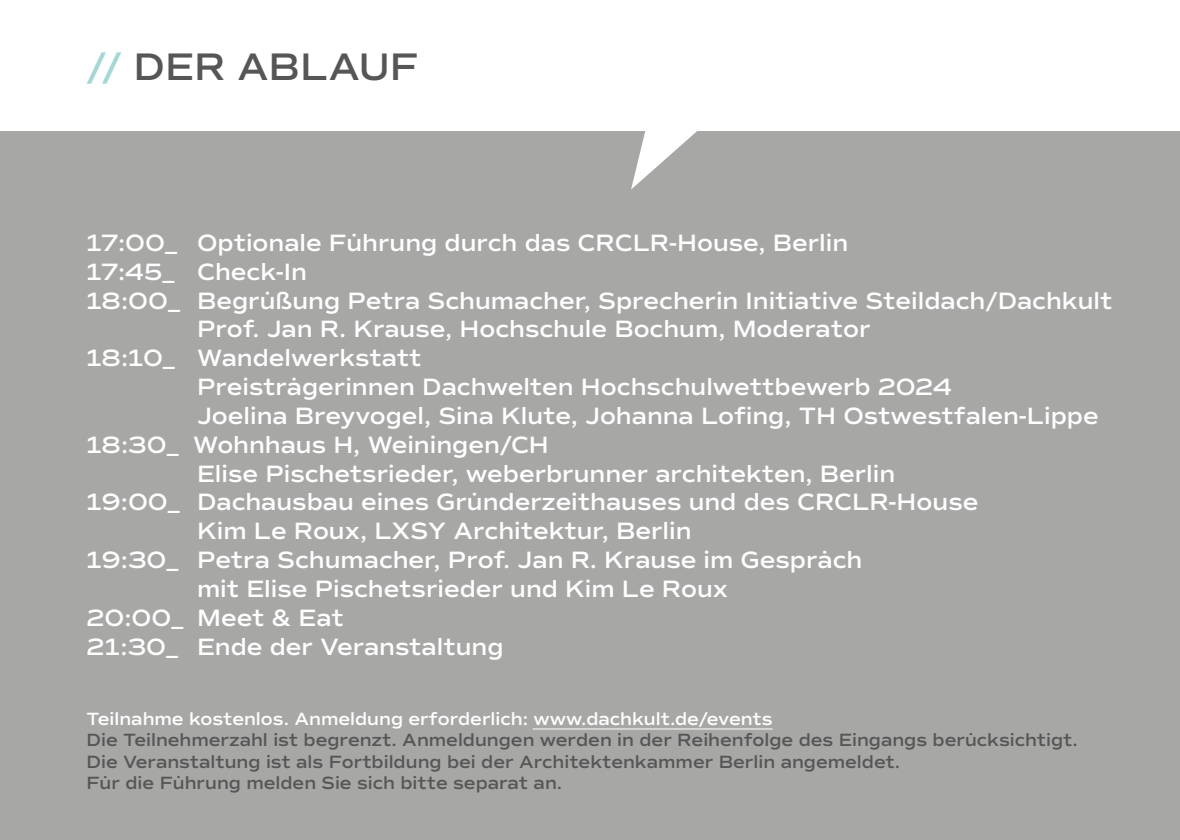
<style>
.page{position:relative;width:1180px;height:840px;background:#fff}
.page>*{position:absolute;margin:0;border:0;box-sizing:border-box;transform-origin:0 0}
.t1{font:39px "commuters sans semibold";letter-spacing:.005em;color:#565656}
.t2{font:24px "commuters sans semibold";color:#fff}
.t3{font:18px/21.6px "commuters sans semibold";color:#565656}
.t4{font:18px "commuters sans semibold";color:#fff}
.s1{color:#a5d7d5}
</style>
<div class="page">
<div style="left:0;top:0;width:1179px;height:839px;background:#a7a7a6"></div>
<svg style="left:631px;top:130px;width:122px;height:59px"></svg>
<div style="left:0;top:0;width:1179px;height:130px;background:#fff"></div>
<hr style="left:532px;top:728px;width:240px;height:1px;background:#fff">
<h1 class="t1" style="left:86px;top:43px;width:333px"><span class="s1">//</span> DER ABLAUF</h1>
<p class="t2" style="left:86px;top:228px;width:763px">17:00_ Optionale Führung durch das CRCLR-House, Berlin</p>
<p class="t2" style="left:86px;top:257px;width:222px">17:45_ Check-In</p>
<p class="t2" style="left:86px;top:285px;width:1027px">18:00_ Begrüßung Petra Schumacher, Sprecherin Initiative Steildach/Dachkult</p>
<p class="t2" style="left:197px;top:314px;width:674px">Prof. Jan R. Krause, Hochschule Bochum, Moderator</p>
<p class="t2" style="left:86px;top:343px;width:336px">18:10_ Wandelwerkstatt</p>
<p class="t2" style="left:197px;top:372px;width:756px">Preisträgerinnen Dachwelten Hochschulwettbewerb 2024</p>
<p class="t2" style="left:197px;top:401px;width:902px">Joelina Breyvogel, Sina Klute, Johanna Lofing, TH Ostwestfalen-Lippe</p>
<p class="t2" style="left:86px;top:429px;width:464px">18:30_ Wohnhaus H, Weiningen/CH</p>
<p class="t2" style="left:197px;top:458px;width:699px">Elise Pischetsrieder, weberbrunner architekten, Berlin</p>
<p class="t2" style="left:86px;top:487px;width:893px">19:00_ Dachausbau eines Gründerzeithauses und des CRCLR-House</p>
<p class="t2" style="left:197px;top:516px;width:496px">Kim Le Roux, LXSY Architektur, Berlin</p>
<p class="t2" style="left:86px;top:545px;width:777px">19:30_ Petra Schumacher, Prof. Jan R. Krause im Gespräch</p>
<p class="t2" style="left:197px;top:573px;width:532px">mit Elise Pischetsrieder und Kim Le Roux</p>
<p class="t2" style="left:86px;top:602px;width:259px">20:00_ Meet &amp; Eat</p>
<p class="t2" style="left:86px;top:631px;width:418px">21:30_ Ende der Veranstaltung</p>
<p class="t4" style="left:86px;top:707px;width:687px">Teilnahme kostenlos. Anmeldung erforderlich: www.dachkult.de/events</p>
<p class="t3" style="left:86px;top:729px;width:992px">Die Teilnehmerzahl ist begrenzt. Anmeldungen werden in der Reihenfolge des Eingangs berücksichtigt.<br>Die Veranstaltung ist als Fortbildung bei der Architektenkammer Berlin angemeldet.<br>Für die Führung melden Sie sich bitte separat an.</p>
</div>
